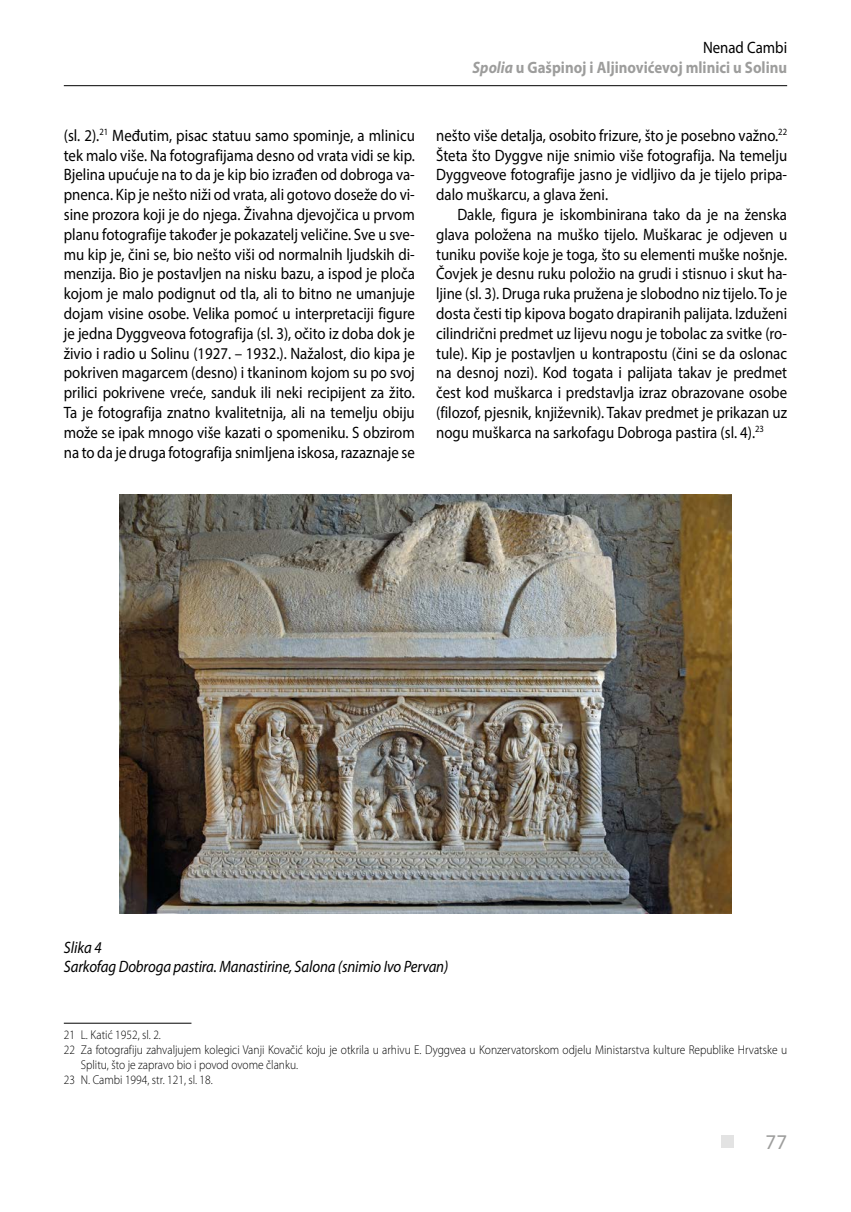
<style>
.page{position:relative;width:851px;height:1212px;background:#fff}
.page>*{position:absolute;margin:0;border:0;box-sizing:border-box;transform-origin:0 0}
.t1{font:21px "Myriad Pro";color:#9d9d9c}
.No_Spacing{font:16.5px/19.8px "Myriad Pro";color:#000;text-align:justify;scale:.9 1}
.legenda{font:italic 16.5px "Myriad Pro";letter-spacing:-.01em;color:#000;scale:.9 1}
.t2{font:700 16.5px/19.8px "Myriad Pro";color:#9d9d9c;text-align:right;scale:.9 1}
.fusnota{font:300 12.75px/15.3px "Myriad Pro";color:#000;scale:.9 1}
.s1{font-weight:400;color:#000}
.s2{font-style:italic}
</style>
<div class="page">
<hr style="left:64px;top:85px;width:723px;height:1px;background:#000">
<div style="left:721px;top:1135px;width:12px;height:13px;background:#e3e3e3"></div>
<hr style="left:64px;top:1023px;width:127px;height:1px;background:#000">
<img style="left:119px;top:495px;width:612px;height:418px">
<p class="No_Spacing" style="left:64px;top:125px;width:391px">(sl. 2).<sup>21</sup> Međutim, pisac statuu samo spominje, a mlinicu tek malo više. Na fotografijama desno od vrata vidi se kip.<br>Bjelina upućuje na to da je kip bio izrađen od dobroga va&shy;pnenca. Kip je nešto niži od vrata, ali gotovo doseže do vi&shy;sine prozora koji je do njega. Živahna djevojčica u prvom planu fotografije također je pokazatelj veličine. Sve u sve&shy;mu kip je, čini se, bio nešto viši od normalnih ljudskih di&shy;menzija. Bio je postavljen na nisku bazu, a ispod je ploča kojom je malo podignut od tla, ali to bitno ne umanjuje dojam visine osobe. Velika pomoć u interpretaciji figure je jedna Dyggveova fotografija (sl. 3), očito iz doba dok je živio i radio u Solinu (1927. – 1932.). Nažalost, dio kipa je pokriven magarcem (desno) i tkaninom kojom su po svoj prilici pokrivene vreće, sanduk ili neki recipijent za žito.<br>Ta je fotografija znatno kvalitetnija, ali na temelju obiju može se ipak mnogo više kazati o spomeniku. S obzirom na to da je druga fotografija snimljena iskosa, razaznaje se</p>
<p class="t2" style="left:472px;top:37px;width:351px"><span class="s1">Nenad Cambi<br></span><span class="s2">Spolia</span> u Gašpinoj i Aljinovićevoj mlinici u Solinu</p>
<p class="No_Spacing" style="left:436px;top:125px;width:391px">nešto više detalja, osobito frizure, što je posebno važno.<sup>22<br></sup>Šteta što Dyggve nije snimio više fotografija. Na temelju Dyggveove fotografije jasno je vidljivo da je tijelo pripa&shy;dalo muškarcu, a glava ženi.</p>
<p class="No_Spacing" style="left:436px;top:204px;width:391px;text-indent:21px">Dakle, figura je iskombinirana tako da je na ženska glava položena na muško tijelo. Muškarac je odjeven u tuniku poviše koje je toga<span class="s2">,</span> što su elementi muške nošnje.<br>Čovjek je desnu ruku položio na grudi i stisnuo i skut ha&shy;ljine (sl. 3). Druga ruka pružena je slobodno niz tijelo. To je dosta česti tip kipova bogato drapiranih palijata. Izduženi cilindrični predmet uz lijevu nogu je tobolac za svitke (ro&shy;tule). Kip je postavljen u kontrapostu (čini se da oslonac na desnoj nozi). Kod togata i palijata takav je predmet čest kod muškarca i predstavlja izraz obrazovane osobe (filozof, pjesnik, književnik). Takav predmet je prikazan uz nogu muškarca na sarkofagu Dobroga pastira (sl. 4).<sup>23</sup></p>
<p class="legenda" style="left:64px;top:937px;width:44px">Slika 4</p>
<p class="legenda" style="left:64px;top:957px;width:428px">Sarkofag Dobroga pastira. Manastirine, Salona (snimio Ivo Pervan)</p>
<p class="fusnota" style="left:64px;top:1027px;width:109px">21 L. Katić 1952, sl. 2.</p>
<p class="fusnota" style="left:81px;top:1042px;width:786px;text-indent:-17px">22 Za fotografiju zahvaljujem kolegici Vanji Kovačić koju je otkrila u arhivu E. Dyggvea u Konzervatorskom odjelu Ministarstva kulture Republike Hrvatske u<br>Splitu, što je zapravo bio i povod ovome članku.</p>
<p class="fusnota" style="left:64px;top:1073px;width:167px">23 N. Cambi 1994, str. 121, sl. 18.</p>
<p class="t1" style="left:765px;top:1128px;width:23px">77</p>
</div>
